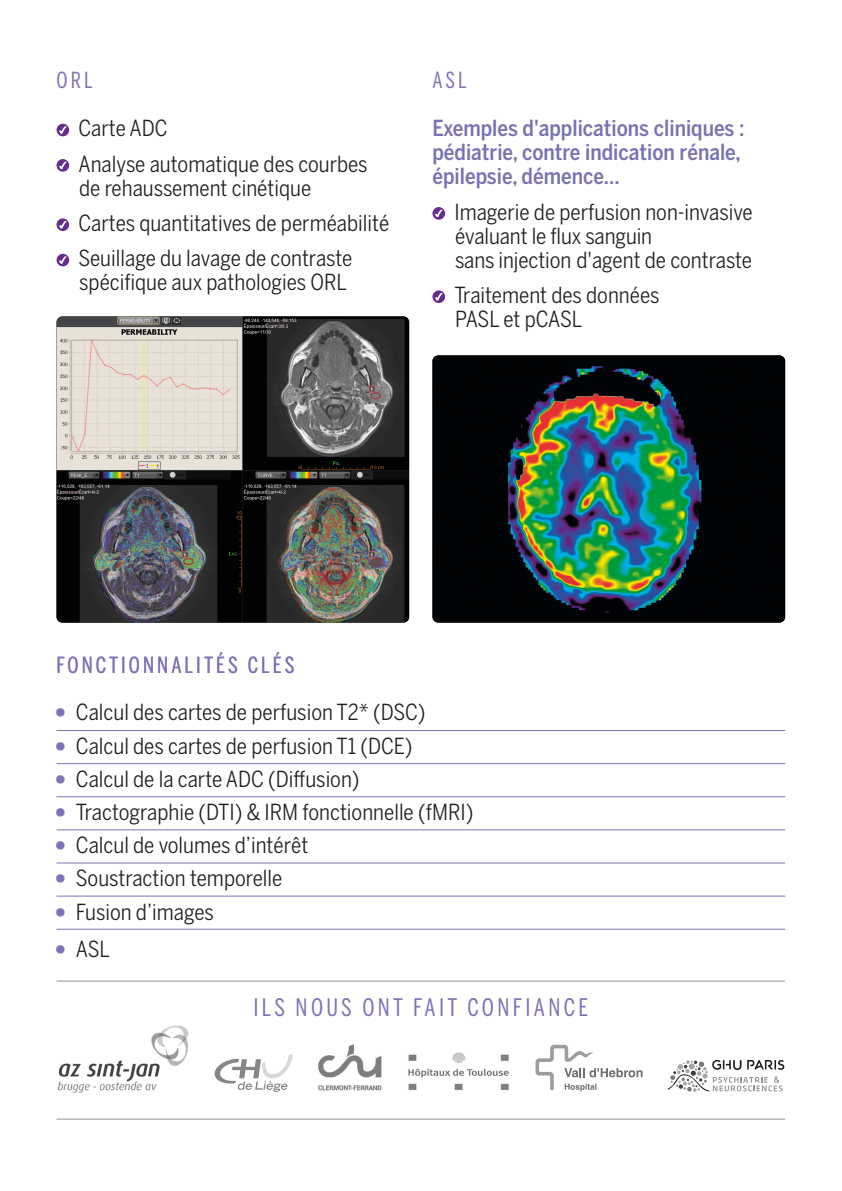
<style>
.page{position:relative;width:842px;height:1191px;background:#fff}
.page>*{position:absolute;margin:0;border:0;box-sizing:border-box;transform-origin:0 0}
.t1{font:24px "Benton Sans Comp";letter-spacing:.14em;color:#7b75b7}
.t2{font:22px/24px "Benton Sans Cond";color:#231f20}
.t3{font:500 22px/24px "Benton Sans Cond";color:#7872b2}
.t4{font:22px "Benton Sans Comp";letter-spacing:.14em;color:#7b75b7}
.s1{font-size:36px;color:#7b75b7}
</style>
<div class="page">
<img style="left:57px;top:316px;width:352px;height:306px">
<img style="left:432px;top:355px;width:353px;height:267px">
<div style="left:57px;top:124px;width:12px;height:12px;background:#662d8e;border-radius:50%"></div>
<svg style="left:59px;top:126px;width:8px;height:8px"></svg>
<svg style="left:57px;top:159px;width:12px;height:13px"></svg>
<svg style="left:59px;top:162px;width:8px;height:7px"></svg>
<svg style="left:57px;top:218px;width:12px;height:13px"></svg>
<svg style="left:59px;top:221px;width:8px;height:7px"></svg>
<div style="left:57px;top:254px;width:12px;height:12px;background:#662d8e;border-radius:50%"></div>
<svg style="left:59px;top:256px;width:8px;height:8px"></svg>
<svg style="left:432px;top:207px;width:13px;height:13px"></svg>
<svg style="left:435px;top:210px;width:7px;height:7px"></svg>
<svg style="left:432px;top:290px;width:13px;height:13px"></svg>
<svg style="left:435px;top:293px;width:7px;height:7px"></svg>
<hr style="left:57px;top:1118px;width:728px;height:1px;background:#939598">
<hr style="left:57px;top:980px;width:728px;height:1px;background:#939598">
<svg style="left:214px;top:1054px;width:78px;height:37px"></svg>
<img style="left:58px;top:1025px;width:130px;height:67px">
<svg style="left:535px;top:1044px;width:108px;height:47px"></svg>
<img style="left:408px;top:1052px;width:101px;height:39px">
<img style="left:318px;top:1044px;width:63px;height:47px">
<svg style="left:668px;top:1059px;width:116px;height:32px"></svg>
<hr style="left:57px;top:730px;width:728px;height:1px;background:#7b75b7">
<hr style="left:57px;top:763px;width:728px;height:1px;background:#7b75b7">
<hr style="left:57px;top:796px;width:728px;height:1px;background:#7b75b7">
<hr style="left:57px;top:829px;width:728px;height:1px;background:#7b75b7">
<hr style="left:57px;top:862px;width:728px;height:1px;background:#7b75b7">
<hr style="left:57px;top:895px;width:728px;height:1px;background:#7b75b7">
<hr style="left:57px;top:929px;width:728px;height:1px;background:#7b75b7">
<p class="t4" style="left:57px;top:68px;width:38px">ORL</p>
<p class="t2" style="left:78px;top:116px;width:91px">Carte ADC</p>
<p class="t2" style="left:78px;top:151px;width:291px">Analyse automatique des courbes de rehaussement cinétique</p>
<p class="t2" style="left:78px;top:211px;width:312px">Cartes quantitatives de perméabilité</p>
<p class="t2" style="left:78px;top:246px;width:275px">Seuillage du lavage de contraste spécifique aux pathologies ORL</p>
<p class="t4" style="left:432px;top:68px;width:36px">ASL</p>
<p class="t3" style="left:432px;top:116px;width:314px">Exemples d'applications cliniques :</p>
<p class="t3" style="left:432px;top:140px;width:310px">pédiatrie, contre indication rénale, épilepsie, démence…</p>
<p class="t2" style="left:454px;top:199px;width:300px">Imagerie de perfusion non-invasive évaluant le flux sanguin<br>sans injection d'agent de contraste</p>
<p class="t2" style="left:454px;top:283px;width:207px">Traitement des données<br>PASL et pCASL</p>
<p class="t4" style="left:57px;top:652px;width:239px">FONCTIONNALITÉS CLÉS</p>
<p class="t2" style="left:52px;top:700px;width:375px"><span class="s1">•</span> Calcul des cartes de perfusion T2* (DSC)</p>
<p class="t2" style="left:52px;top:733px;width:362px"><span class="s1">•</span> Calcul des cartes de perfusion T1 (DCE)</p>
<p class="t2" style="left:52px;top:766px;width:309px"><span class="s1">•</span> Calcul de la carte ADC (Diffusion)</p>
<p class="t2" style="left:52px;top:800px;width:422px"><span class="s1">•</span> Tractographie (DTI) &amp; IRM fonctionnelle (fMRI)</p>
<p class="t2" style="left:52px;top:833px;width:258px"><span class="s1">•</span> Calcul de volumes d’intérêt</p>
<p class="t2" style="left:52px;top:866px;width:232px"><span class="s1">•</span> Soustraction temporelle</p>
<p class="t2" style="left:52px;top:899px;width:163px"><span class="s1">•</span> Fusion d’images</p>
<p class="t2" style="left:52px;top:936px;width:59px"><span class="s1">•</span> ASL</p>
<p class="t1" style="left:254px;top:993px;width:336px">ILS NOUS ONT FAIT CONFIANCE</p>
</div>
